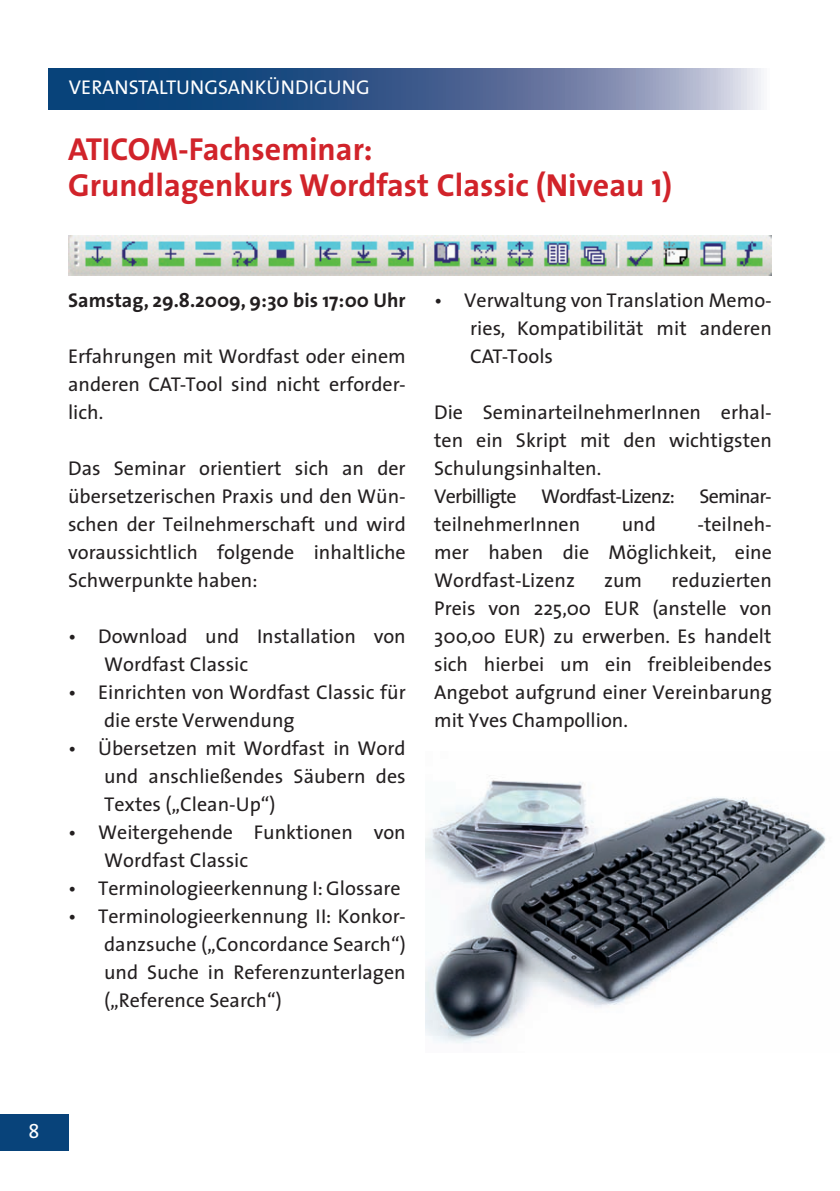
<style>
.page{position:relative;width:840px;height:1191px;background:#fff}
.page>*{position:absolute;margin:0;border:0;box-sizing:border-box;transform-origin:0 0}
.t1{font:32px/36px "The Sans 7 Bold Plain";color:#d1232a}
.t2{font:20px/28px "The Sans 5";color:#231f20;text-align:justify}
.t3{font:20px "The Sans 7 Bold Plain";color:#231f20}
.t4{font:20px "The Sans 5";color:#fff}
</style>
<div class="page">
<div style="left:0;top:1113px;width:68px;height:37px;background:#08437a"></div>
<svg style="left:48px;top:68px;width:713px;height:41px;background:#4b6a97"></svg>
<img style="left:68px;top:235px;width:703px;height:40px">
<img style="left:425px;top:780px;width:401px;height:263px">
<p class="t4" style="left:69px;top:71px;width:26px">Veranstaltungsankündigung</p>
<h1 class="t1" style="left:68px;top:130px;width:605px">ATICOM-Fachseminar:<br>Grundlagenkurs Wordfast Classic (Niveau 1)</h1>
<p class="t3" style="left:68px;top:283px;width:339px">Samstag, 29.8.2009, 9:30 bis 17:00 Uhr</p>
<p class="t2" style="left:68px;top:341px;width:339px">Erfahrungen mit Wordfast oder einem anderen CAT-Tool sind nicht erforder&shy;lich.</p>
<p class="t2" style="left:68px;top:453px;width:339px">Das Seminar orientiert sich an der übersetzerischen Praxis und den Wün&shy;schen der Teilnehmerschaft und wird voraussichtlich folgende inhaltliche Schwerpunkte haben:</p>
<p class="t2" style="left:104px;top:621px;width:303px;text-indent:-36px">• Download und Installation von<br>Wordfast Classic</p>
<p class="t2" style="left:104px;top:677px;width:303px;text-indent:-36px">• Einrichten von Wordfast Classic für die erste Verwendung</p>
<p class="t2" style="left:104px;top:733px;width:303px;text-indent:-36px">• Übersetzen mit Wordfast in Word und anschließendes Säubern des Textes („Clean-Up“)</p>
<p class="t2" style="left:104px;top:817px;width:303px;text-indent:-36px">• Weitergehende Funktionen von<br>Wordfast Classic</p>
<p class="t2" style="left:68px;top:873px;width:334px">• Terminologieerkennung I: Glossare</p>
<p class="t2" style="left:104px;top:901px;width:303px;text-indent:-36px">• Terminologieerkennung II: Konkor&shy;danzsuche („Concordance Search“) und Suche in Referenzunterlagen („Reference Search“)</p>
<p class="t2" style="left:470px;top:285px;width:303px;text-indent:-36px">• Verwaltung von Translation Memo&shy;ries, Kompatibilität mit anderen CAT-Tools</p>
<p class="t2" style="left:434px;top:397px;width:339px;text-align:left">Die SeminarteilnehmerInnen erhal&shy;ten ein Skript mit den wichtigsten<br>Schulungsinhalten.<br>Verbilligte Wordfast-Lizenz: Seminar&shy;teilnehmerInnen</p>
<p class="t2" style="left:434px;top:509px;width:339px;text-indent:263px">-teilneh&shy;mer haben die Möglichkeit, eine Wordfast-Lizenz</p>
<p class="t2" style="left:621px;top:509px;width:36px">und</p>
<p class="t2" style="left:434px;top:565px;width:339px;text-indent:237px">reduzierten Preis von 225,00 EUR (anstelle von 300,00 EUR) zu erwerben. Es handelt sich hierbei um ein freibleibendes Angebot aufgrund einer Vereinbarung mit Yves Champollion.</p>
<p class="t2" style="left:603px;top:565px;width:40px">zum</p>
<p class="t4" style="left:29px;top:1114px;width:13px">8</p>
</div>
